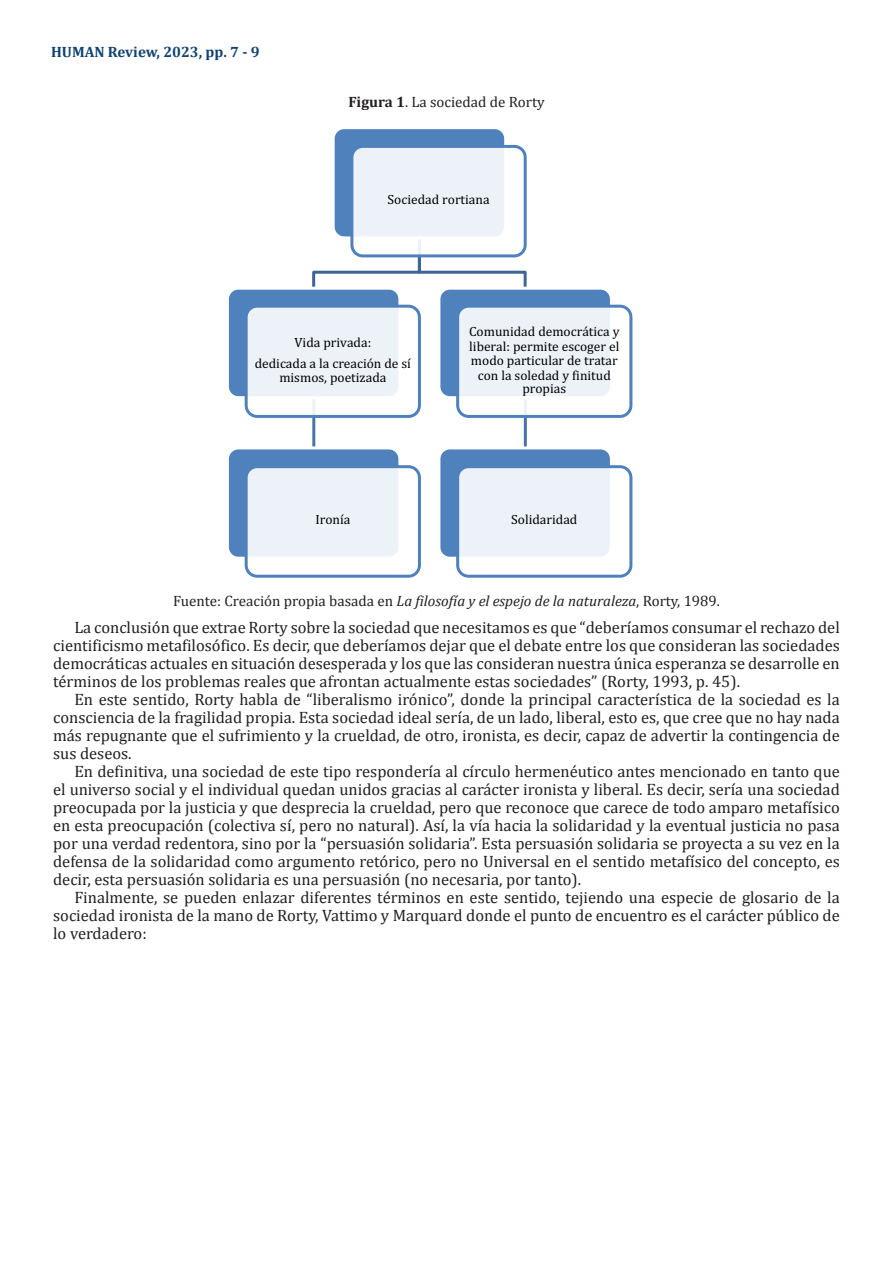
<style>
.page{position:relative;width:893px;height:1263px;background:#fff}
.page>*{position:absolute;margin:0;border:0;box-sizing:border-box;transform-origin:0 0}
.Parrafos-siguientes{font:16.5px/18px "Cambria";color:#231f20;text-align:justify}
.Fuente-Tablas{font:15px "Cambria";color:#231f20}
.t1{font:700 15px "Cambria";color:#104370}
.t2{font:13.5px/15px "Cambria";color:#000;text-align:center}
.s1{font-weight:700}
.s2{font-style:italic}
</style>
<div class="page">
<hr style="left:524px;top:398px;width:3px;height:50px;background:#4774ab">
<hr style="left:312px;top:398px;width:3px;height:50px;background:#4774ab">
<svg style="left:312px;top:252px;width:215px;height:35px"></svg>
<div style="left:333px;top:128px;width:173px;height:110px;background:#4f81bd;border-radius:11px"></div>
<div style="left:332px;top:126px;width:175px;height:113px;border:3px solid #fff;border-radius:11px"></div>
<div style="left:352px;top:146px;width:173px;height:110px;background:#fff;border-radius:11px;opacity:.9"></div>
<div style="left:350px;top:145px;width:177px;height:112px;border:3px solid #4f81bd;border-radius:11px"></div>
<div style="left:227px;top:288px;width:173px;height:110px;background:#4f81bd;border-radius:11px"></div>
<div style="left:226px;top:287px;width:175px;height:112px;border:3px solid #fff;border-radius:11px"></div>
<div style="left:246px;top:306px;width:173px;height:110px;background:#fff;border-radius:11px;opacity:.9"></div>
<div style="left:245px;top:305px;width:176px;height:113px;border:3px solid #4f81bd;border-radius:11px"></div>
<div style="left:226px;top:446px;width:175px;height:114px;background:#4f81bd;border:3px solid #fff;border-radius:11px"></div>
<div style="left:246px;top:467px;width:173px;height:109px;background:#fff;border-radius:11px;opacity:.9"></div>
<div style="left:245px;top:465px;width:176px;height:113px;border:3px solid #4f81bd;border-radius:11px"></div>
<div style="left:439px;top:288px;width:172px;height:110px;background:#4f81bd;border-radius:11px"></div>
<div style="left:437px;top:287px;width:176px;height:112px;border:3px solid #fff;border-radius:11px"></div>
<div style="left:458px;top:306px;width:173px;height:110px;background:#fff;border-radius:11px;opacity:.9"></div>
<div style="left:456px;top:305px;width:176px;height:113px;border:3px solid #4f81bd;border-radius:11px"></div>
<div style="left:437px;top:446px;width:176px;height:114px;background:#4f81bd;border:3px solid #fff;border-radius:11px"></div>
<div style="left:458px;top:467px;width:173px;height:109px;background:#fff;border-radius:11px;opacity:.9"></div>
<div style="left:456px;top:465px;width:176px;height:113px;border:3px solid #4f81bd;border-radius:11px"></div>
<p class="t1" style="left:51px;top:41px;width:210px">HUMAN Review, 2023, pp. 7 - 9</p>
<p class="Fuente-Tablas" style="left:348px;top:93px;width:198px"><span class="s1">Figura 1</span>. La sociedad de Rorty</p>
<p class="t2" style="left:388px;top:192px;width:104px">Sociedad rortiana</p>
<p class="t2" style="left:255px;top:332px;width:158px;line-height:21px">Vida privada:<br>dedicada a la creación de sí</p>
<p class="t2" style="left:279px;top:370px;width:109px">mismos, poetizada</p>
<p class="t2" style="left:315px;top:512px;width:36px">Ironía</p>
<p class="t2" style="left:469px;top:324px;width:152px;text-align:left">Comunidad democrática y liberal: permite escoger el</p>
<p class="t2" style="left:471px;top:352px;width:148px">modo particular de tratar con la soledad y finitud</p>
<p class="t2" style="left:522px;top:381px;width:45px">propias</p>
<p class="t2" style="left:511px;top:512px;width:68px">Solidaridad</p>
<p class="Fuente-Tablas" style="left:173px;top:592px;width:548px">Fuente: Creación propia basada en <span class="s2">La filosofía y el espejo de la naturaleza</span>, Rorty, 1989.</p>
<p class="Parrafos-siguientes" style="left:53px;top:618px;width:788px;text-indent:21px">La conclusión que extrae Rorty sobre la sociedad que necesitamos es que “deberíamos consumar el rechazo del cientificismo metafilosófico. Es decir, que deberíamos dejar que el debate entre los que consideran las sociedades democráticas actuales en situación desesperada y los que las consideran nuestra única esperanza se desarrolle en términos de los problemas reales que afrontan actualmente estas sociedades” (Rorty, 1993, p. 45).</p>
<p class="Parrafos-siguientes" style="left:53px;top:690px;width:788px;text-indent:21px">En este sentido, Rorty habla de “liberalismo irónico”, donde la principal característica de la sociedad es la consciencia de la fragilidad propia. Esta sociedad ideal sería, de un lado, liberal, esto es, que cree que no hay nada más repugnante que el sufrimiento y la crueldad, de otro, ironista, es decir, capaz de advertir la contingencia de sus deseos.</p>
<p class="Parrafos-siguientes" style="left:53px;top:762px;width:788px;text-indent:21px">En definitiva, una sociedad de este tipo respondería al círculo hermenéutico antes mencionado en tanto que el universo social y el individual quedan unidos gracias al carácter ironista y liberal. Es decir, sería una sociedad preocupada por la justicia y que desprecia la crueldad, pero que reconoce que carece de todo amparo metafísico en esta preocupación (colectiva sí, pero no natural). Así, la vía hacia la solidaridad y la eventual justicia no pasa por una verdad redentora, sino por la “persuasión solidaria”. Esta persuasión solidaria se proyecta a su vez en la defensa de la solidaridad como argumento retórico, pero no Universal en el sentido metafísico del concepto, es decir, esta persuasión solidaria es una persuasión (no necesaria, por tanto).</p>
<p class="Parrafos-siguientes" style="left:53px;top:888px;width:788px;text-indent:21px">Finalmente, se pueden enlazar diferentes términos en este sentido, tejiendo una especie de glosario de la sociedad ironista de la mano de Rorty, Vattimo y Marquard donde el punto de encuentro es el carácter público de lo verdadero:</p>
</div>
